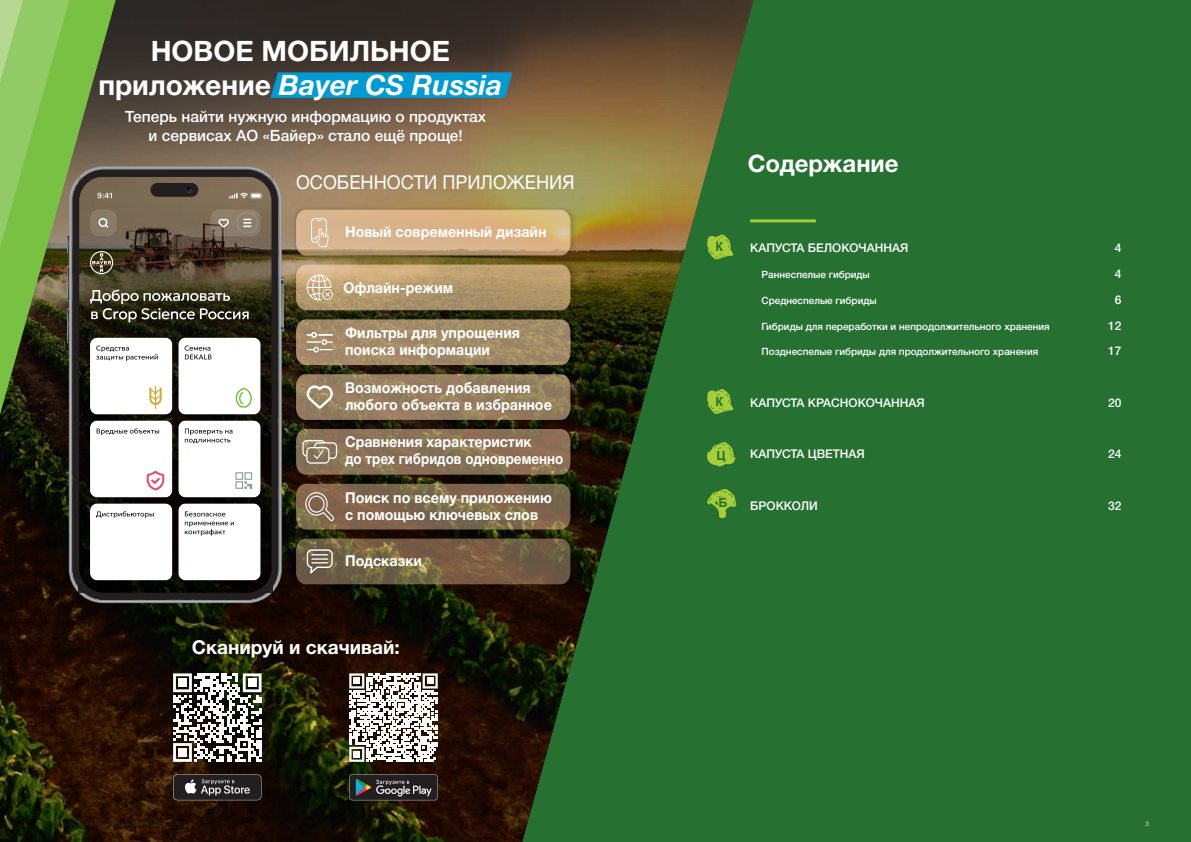
<style>
.page{position:relative;width:1191px;height:842px;background:#fff}
.page>*{position:absolute;margin:0;border:0;box-sizing:border-box;transform-origin:0 0}
.t1{font:700 28.2px/33.8px "Helvetica Neue Cyr";color:#fff;text-align:center}
.t2{font:700 24px "Helvetica Neue LTW1 G";color:#fff}
.t3{font:19.2px "Helvetica Neue Cyr";color:#fff;scale:.95 1}
.t4{font:700 19.2px "Helvetica Neue Cyr";color:#fff}
.t5{font:500 15.6px/18.7px "Helvetica Neue Cyr";color:#fff;text-align:center}
.t6{font:700 15px/17.2px "Helvetica Neue Cyr";color:#fff;scale:.95 1}
.t7{font:700 12.7px "Arial";color:#267032}
.t8{font:500 12px "Helvetica Neue LTW1 G";color:#fff}
.t9{font:500 10px "Helvetica Neue LTW1 G";color:#fff}
.t10{font:300 6.5px "Helvetica Neue LTW1 G";color:#fff}
.s1{font-style:italic}
</style>
<div class="page">
<div style="left:2px;top:0;width:1189px;height:842px;background:#267032"></div>
<img style="left:0;top:625px;width:582px;height:217px">
<svg style="left:0;top:0;width:753px;height:625px"></svg>
<svg style="left:270px;top:72px;width:242px;height:26px"></svg>
<svg style="left:70px;top:167px;width:211px;height:435px"></svg>
<svg style="left:282px;top:278px;width:1px;height:52px"></svg>
<svg style="left:283px;top:278px;width:1px;height:52px"></svg>
<svg style="left:72px;top:170px;width:206px;height:430px"></svg>
<img style="left:292px;top:205px;width:286px;height:384px">
<svg style="left:296px;top:484px;width:274px;height:45px"></svg>
<svg style="left:296px;top:539px;width:274px;height:45px"></svg>
<svg style="left:296px;top:265px;width:274px;height:45px"></svg>
<svg style="left:296px;top:210px;width:274px;height:45px"></svg>
<svg style="left:296px;top:319px;width:274px;height:46px"></svg>
<svg style="left:296px;top:374px;width:274px;height:46px"></svg>
<svg style="left:296px;top:429px;width:274px;height:46px"></svg>
<svg style="left:173px;top:774px;width:88px;height:26px"></svg>
<svg style="left:173px;top:673px;width:88px;height:89px"></svg>
<div style="left:178px;top:679px;width:8px;height:8px;background:#fff"></div>
<div style="left:248px;top:679px;width:8px;height:8px;background:#fff"></div>
<div style="left:178px;top:748px;width:8px;height:8px;background:#fff"></div>
<svg style="left:349px;top:774px;width:89px;height:26px"></svg>
<svg style="left:349px;top:673px;width:89px;height:89px"></svg>
<div style="left:353px;top:751px;width:7px;height:6px;background:#fff"></div>
<svg style="left:0;top:0;width:116px;height:415px"></svg>
<svg style="left:0;top:0;width:69px;height:252px"></svg>
<hr style="left:750px;top:219px;width:66px;height:3px;background:#a6ce39">
<svg style="left:707px;top:235px;width:26px;height:24px"></svg>
<svg style="left:707px;top:389px;width:26px;height:25px"></svg>
<svg style="left:707px;top:442px;width:28px;height:24px"></svg>
<svg style="left:707px;top:489px;width:29px;height:29px"></svg>
<h1 class="t1" style="left:98px;top:34px;width:406px">НОВОЕ МОБИЛЬНОЕ приложение <span class="s1">Bayer CS Russia</span></h1>
<p class="t5" style="left:125px;top:108px;width:362px">Теперь найти нужную информацию о продуктах и сервисах АО «Байер» стало ещё проще!</p>
<p class="t3" style="left:296px;top:172px;width:295px">ОСОБЕННОСТИ ПРИЛОЖЕНИЯ</p>
<p class="t6" style="left:345px;top:224px;width:214px">Новый современный дизайн</p>
<p class="t6" style="left:343px;top:279px;width:117px">Офлайн-режим</p>
<p class="t6" style="left:345px;top:324px;width:186px">Фильтры для упрощения поиска информации</p>
<p class="t6" style="left:345px;top:379px;width:219px">Возможность добавления любого объекта в избранное</p>
<p class="t6" style="left:345px;top:433px;width:231px">Сравнения характеристик<br>до трех гибридов одновременно</p>
<p class="t6" style="left:345px;top:489px;width:219px">Поиск по всему приложению с помощью ключевых слов</p>
<p class="t6" style="left:345px;top:552px;width:83px">Подсказки</p>
<p class="t4" style="left:192px;top:636px;width:210px">Сканируй и скачивай:</p>
<h2 class="t2" style="left:748px;top:149px;width:152px">Содержание</h2>
<p class="t7" style="left:715px;top:239px;width:9px">К</p>
<p class="t8" style="left:750px;top:241px;width:160px">КАПУСТА БЕЛОКОЧАННАЯ</p>
<p class="t8" style="left:1114px;top:241px;width:8px">4</p>
<p class="t9" style="left:761px;top:269px;width:110px">Раннеспелые гибриды</p>
<p class="t8" style="left:1114px;top:267px;width:8px">4</p>
<p class="t9" style="left:761px;top:294px;width:117px">Среднеспелые гибриды</p>
<p class="t8" style="left:1114px;top:292px;width:8px">6</p>
<p class="t9" style="left:761px;top:320px;width:289px">Гибриды для переработки и непродолжительного хранения</p>
<p class="t8" style="left:1108px;top:318px;width:15px">12</p>
<p class="t9" style="left:761px;top:346px;width:278px">Позднеспелые гибриды для продолжительного хранения</p>
<p class="t8" style="left:1108px;top:344px;width:15px">17</p>
<p class="t7" style="left:715px;top:393px;width:9px">К</p>
<p class="t8" style="left:750px;top:395px;width:176px">КАПУСТА КРАСНОКОЧАННАЯ</p>
<p class="t8" style="left:1108px;top:395px;width:15px">20</p>
<p class="t7" style="left:716px;top:447px;width:11px">Ц</p>
<p class="t7" style="left:718px;top:494px;width:11px">Б</p>
<p class="t8" style="left:750px;top:447px;width:116px">КАПУСТА ЦВЕТНАЯ</p>
<p class="t8" style="left:1108px;top:447px;width:15px">24</p>
<p class="t8" style="left:750px;top:498px;width:69px">БРОККОЛИ</p>
<p class="t8" style="left:1108px;top:498px;width:15px">32</p>
<p class="t10" style="left:1145px;top:820px;width:5px">3</p>
</div>
